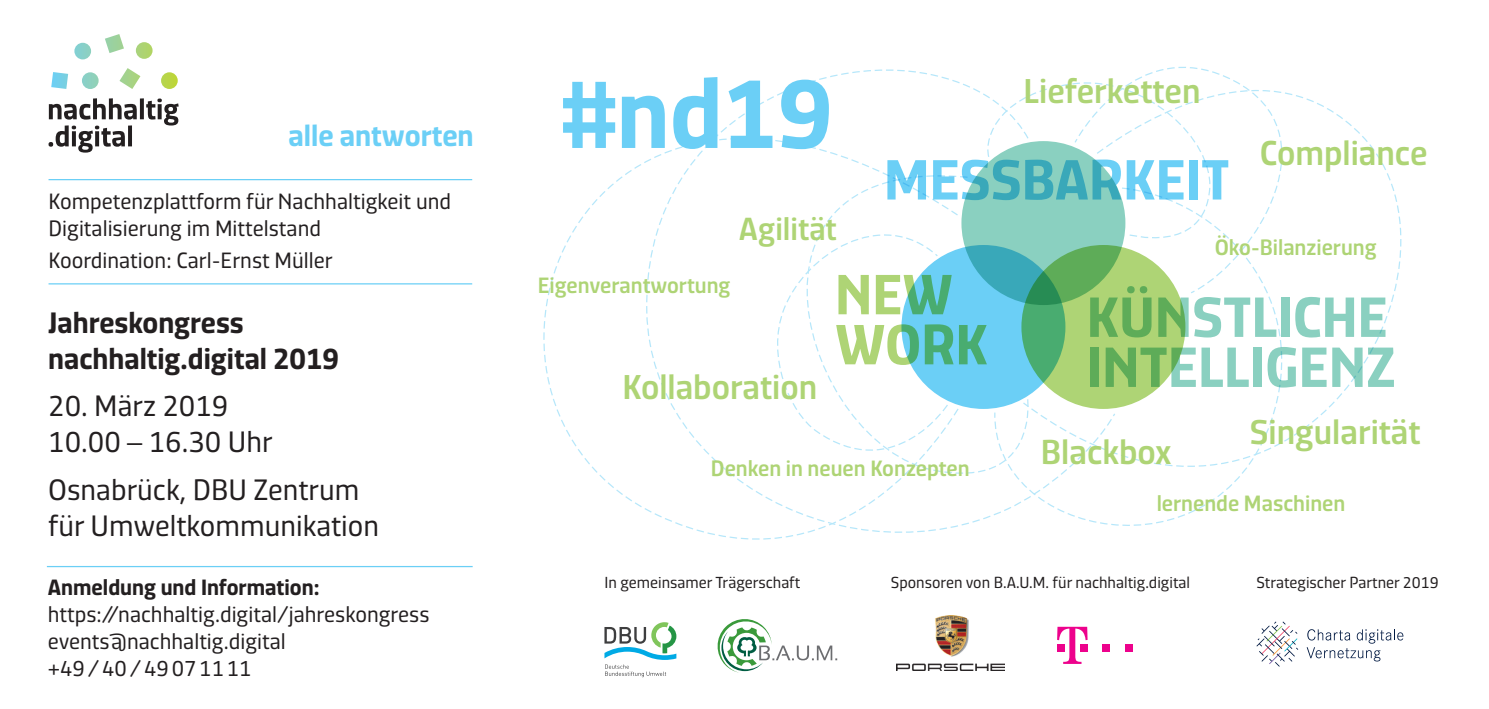
<style>
.page{position:relative;width:1489px;height:709px;background:#fff}
.page>*{position:absolute;margin:0;border:0;box-sizing:border-box;transform-origin:0 0}
.t1{font:600 100px "Dic Sans";color:#6bcff6}
.t2{font:600 57.5px/50px "Dic Sans";color:#8ad0c0}
.t3{font:600 57.5px "Dic Sans";color:#6bcff6}
.t4{font:600 57.5px/50px "Dic Sans";color:#aed475}
.t5{font:500 35px "Dic Sans";color:#aed475}
.t6{font:500 32.5px "Dic Sans";color:#aed475}
.t7{font:600 30.25px "Dic Sans";color:#6bcff6}
.t8{font:30px/36px "Dic Sans";color:#231f20}
.t9{font:600 30px/36px "Dic Sans";color:#231f20}
.t10{font:22.5px/27px "Dic Sans";color:#231f20}
.t11{font:500 22.5px "Dic Sans";color:#aed475}
.t12{font:600 22.5px "Dic Sans";color:#231f20}
.t13{font:16.25px "Dic Sans";color:#231f20}
</style>
<div class="page">
<svg style="left:959px;top:82px;width:62px;height:444px"></svg>
<svg style="left:1021px;top:67px;width:380px;height:459px"></svg>
<svg style="left:543px;top:69px;width:416px;height:470px"></svg>
<svg style="left:961px;top:141px;width:164px;height:164px;fill:#8ad0c0"></svg>
<svg style="left:140px;top:98px;width:4px;height:21px"></svg>
<svg style="left:146px;top:98px;width:33px;height:27px"></svg>
<svg style="left:49px;top:98px;width:88px;height:55px"></svg>
<hr style="left:128px;top:125px;width:4px;height:21px;background:#231f20">
<svg style="left:51px;top:34px;width:127px;height:55px"></svg>
<hr style="left:49px;top:179px;width:423px;height:1px;background:#6bcff6">
<hr style="left:47px;top:566px;width:425px;height:1px;background:#6bcff6">
<hr style="left:49px;top:283px;width:423px;height:1px;background:#6bcff6">
<svg style="left:604px;top:622px;width:72px;height:55px"></svg>
<svg style="left:717px;top:619px;width:120px;height:53px"></svg>
<div style="left:1102px;top:644px;width:8px;height:7px;background:#ed028c"></div>
<div style="left:1125px;top:644px;width:7px;height:7px;background:#ed028c"></div>
<svg style="left:1057px;top:626px;width:30px;height:38px"></svg>
<img style="left:896px;top:615px;width:108px;height:55px">
<svg style="left:1256px;top:621px;width:42px;height:45px"></svg>
<svg style="left:1306px;top:629px;width:97px;height:32px"></svg>
<h3 class="t7" style="left:288px;top:114px;width:187px">alle antworten</h3>
<p class="t10" style="left:49px;top:187px;width:404px">Kompetenzplattform für Nachhaltigkeit und<br>Digitalisierung im Mittelstand</p>
<p class="t10" style="left:49px;top:246px;width:286px">Koordination: Carl-Ernst Müller</p>
<h3 class="t9" style="left:48px;top:303px;width:292px">Jahreskongress nachhaltig.digital 2019</h3>
<h3 class="t8" style="left:48px;top:387px;width:226px">20. März 2019<br>10.00 – 16.30 Uhr</h3>
<h3 class="t8" style="left:48px;top:470px;width:332px">Osnabrück, DBU Zentrum für Umweltkommunikation</h3>
<p class="t12" style="left:48px;top:571px;width:273px">Anmeldung und Information:</p>
<p class="t10" style="left:48px;top:600px;width:383px">https://nachhaltig.digital/jahreskongress events@nachhaltig.digital +49/40/49071111</p>
<h1 class="t1" style="left:561px;top:41px;width:272px">#nd19</h1>
<h3 class="t6" style="left:739px;top:205px;width:99px">Agilität</h3>
<h3 class="t5" style="left:1023px;top:66px;width:178px">Lieferketten</h3>
<h2 class="t3" style="left:883px;top:138px;width:347px">MESSBARKEIT</h2>
<h3 class="t5" style="left:1259px;top:127px;width:169px">Compliance</h3>
<p class="t11" style="left:1214px;top:231px;width:164px">Öko-Bilanzierung</p>
<p class="t11" style="left:537px;top:269px;width:194px">Eigenverantwortung</p>
<h3 class="t5" style="left:622px;top:362px;width:196px">Kollaboration</h3>
<h2 class="t4" style="left:835px;top:268px;width:154px">NEW<br>WORK</h2>
<h2 class="t2" style="left:1086px;top:290px;width:310px">KÜNSTLICHE<br>INTELLIGENZ</h2>
<p class="t11" style="left:711px;top:452px;width:260px">Denken in neuen Konzepten</p>
<h3 class="t5" style="left:1040px;top:426px;width:132px">Blackbox</h3>
<h3 class="t5" style="left:1249px;top:407px;width:172px">Singularität</h3>
<p class="t11" style="left:1156px;top:487px;width:190px">lernende Maschinen</p>
<p class="t13" style="left:604px;top:571px;width:197px">In gemeinsamer Trägerschaft</p>
<p class="t13" style="left:890px;top:571px;width:301px">Sponsoren von B.A.U.M. für nachhaltig.digital</p>
<p class="t13" style="left:1256px;top:571px;width:184px">Strategischer Partner 2019</p>
</div>
